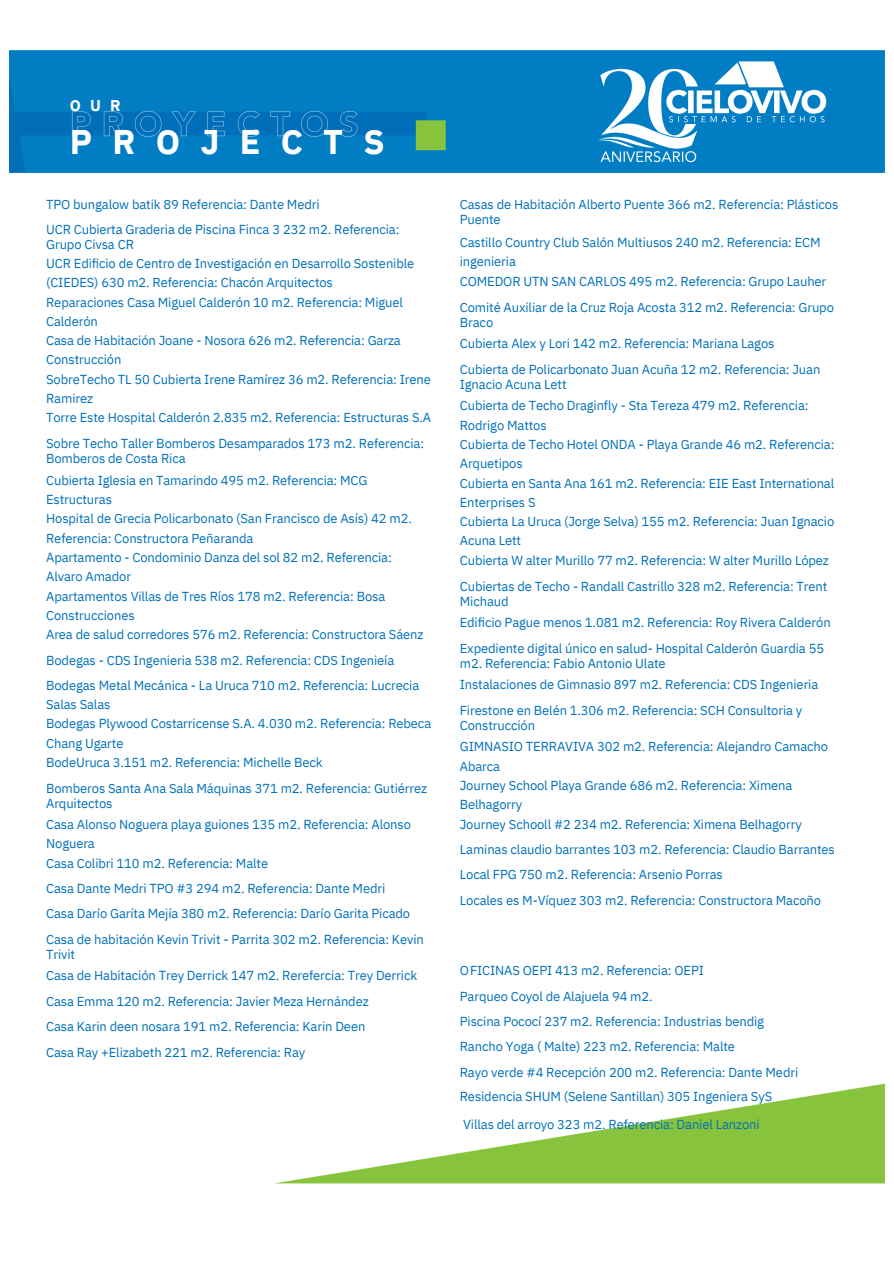
<style>
.page{position:relative;width:894px;height:1263px;background:#fff}
.page>*{position:absolute;margin:0;border:0;box-sizing:border-box;transform-origin:0 0}
.t1{font:700 34.2px "IBM Plex Sans";letter-spacing:.59em;color:#fff}
.t2{font:700 15.6px "IBM Plex Sans";color:#fff}
.t3{font:13.05px/24.8px "IBM Plex Sans";letter-spacing:-.01em;color:#0070b9}
</style>
<div class="page">
<img style="left:9px;top:51px;width:875px;height:1133px">
<p class="t2" style="left:70px;top:95px;width:52px">OUR</p>
<p class="t1" style="left:70px;top:119px;width:316px">PROJECTS</p>
<p class="t3" style="left:46px;top:192px;width:355px">TPO bungalow batik 89 Referencia: Dante Medri<br>UCR Cubierta Graderia de Piscina Finca 3 232 m2. Referencia:</p>
<p class="t3" style="left:46px;top:231px;width:89px">Grupo Civsa CR</p>
<p class="t3" style="left:46px;top:251px;width:369px">UCR Edificio de Centro de Investigación en Desarrollo Sostenible</p>
<p class="t3" style="left:46px;top:270px;width:288px">(CIEDES) 630 m2. Referencia: Chacón Arquitectos</p>
<p class="t3" style="left:46px;top:289px;width:358px">Reparaciones Casa Miguel Calderón 10 m2. Referencia: Miguel</p>
<p class="t3" style="left:46px;top:309px;width:53px">Calderón</p>
<p class="t3" style="left:46px;top:328px;width:356px">Casa de Habitación Joane - Nosora 626 m2. Referencia: Garza</p>
<p class="t3" style="left:46px;top:347px;width:77px">Construcción</p>
<p class="t3" style="left:46px;top:366px;width:386px">SobreTecho TL 50 Cubierta Irene Ramírez 36 m2. Referencia: Irene</p>
<p class="t3" style="left:46px;top:386px;width:48px">Ramirez</p>
<p class="t3" style="left:46px;top:405px;width:386px">Torre Este Hospital Calderón 2.835 m2. Referencia: Estructuras S.A</p>
<p class="t3" style="left:46px;top:431px;width:379px">Sobre Techo Taller Bomberos Desamparados 173 m2. Referencia:</p>
<p class="t3" style="left:46px;top:446px;width:141px">Bomberos de Costa Rica</p>
<p class="t3" style="left:46px;top:467px;width:323px">Cubierta Iglesia en Tamarindo 495 m2. Referencia: MCG</p>
<p class="t3" style="left:46px;top:487px;width:67px">Estructuras</p>
<p class="t3" style="left:46px;top:506px;width:367px">Hospital de Grecia Policarbonato (San Francisco de Asís) 42 m2.</p>
<p class="t3" style="left:46px;top:525px;width:209px">Referencia: Constructora Peñaranda</p>
<p class="t3" style="left:46px;top:545px;width:347px">Apartamento - Condominio Danza del sol 82 m2. Referencia:</p>
<p class="t3" style="left:46px;top:564px;width:86px">Alvaro Amador</p>
<p class="t3" style="left:46px;top:583px;width:340px">Apartamentos Villas de Tres Ríos 178 m2. Referencia: Bosa</p>
<p class="t3" style="left:46px;top:603px;width:90px">Construcciones</p>
<p class="t3" style="left:46px;top:622px;width:379px">Area de salud corredores 576 m2. Referencia: Constructora Sáenz</p>
<p class="t3" style="left:46px;top:648px;width:349px">Bodegas - CDS Ingenieria 538 m2. Referencia: CDS Ingenieía</p>
<p class="t3" style="left:46px;top:672px;width:374px">Bodegas Metal Mecánica - La Uruca 710 m2. Referencia: Lucrecia</p>
<p class="t3" style="left:46px;top:692px;width:66px">Salas Salas</p>
<p class="t3" style="left:46px;top:711px;width:386px">Bodegas Plywood Costarricense S.A. 4.030 m2. Referencia: Rebeca</p>
<p class="t3" style="left:46px;top:730px;width:79px">Chang Ugarte</p>
<p class="t3" style="left:46px;top:750px;width:278px">BodeUruca 3.151 m2. Referencia: Michelle Beck</p>
<p class="t3" style="left:46px;top:775px;width:382px">Bomberos Santa Ana Sala Máquinas 371 m2. Referencia: Gutiérrez</p>
<p class="t3" style="left:46px;top:790px;width:68px">Arquitectos</p>
<p class="t3" style="left:46px;top:812px;width:366px">Casa Alonso Noguera playa guiones 135 m2. Referencia: Alonso</p>
<p class="t3" style="left:46px;top:831px;width:50px">Noguera</p>
<p class="t3" style="left:46px;top:850px;width:223px">Casa Colibri 110 m2. Referencia: Malte</p>
<p class="t3" style="left:46px;top:876px;width:340px">Casa Dante Medri TPO #3 294 m2. Referencia: Dante Medri</p>
<p class="t3" style="left:46px;top:901px;width:365px">Casa Darío Garíta Mejía 380 m2. Referencia: Darío Garita Picado</p>
<p class="t3" style="left:46px;top:927px;width:379px">Casa de habitación Kevin Trivit - Parrita 302 m2. Referencia: Kevin</p>
<p class="t3" style="left:46px;top:942px;width:31px">Trivit</p>
<p class="t3" style="left:46px;top:963px;width:372px">Casa de Habitación Trey Derrick 147 m2. Rerefercia: Trey Derrick</p>
<p class="t3" style="left:46px;top:989px;width:324px">Casa Emma 120 m2. Referencia: Javier Meza Hernández</p>
<p class="t3" style="left:46px;top:1013px;width:320px">Casa Karin deen nosara 191 m2. Referencia: Karin Deen</p>
<p class="t3" style="left:46px;top:1039px;width:261px">Casa Ray +Elizabeth 221 m2. Referencia: Ray</p>
<p class="t3" style="left:459px;top:196px;width:380px;line-height:15px">Casas de Habitación Alberto Puente 366 m2. Referencia: Plásticos<br>Puente</p>
<p class="t3" style="left:459px;top:230px;width:362px">Castillo Country Club Salón Multiusos 240 m2. Referencia: ECM</p>
<p class="t3" style="left:459px;top:249px;width:58px">ingenieria</p>
<p class="t3" style="left:459px;top:268px;width:368px">COMEDOR UTN SAN CARLOS 495 m2. Referencia: Grupo Lauher</p>
<p class="t3" style="left:459px;top:294px;width:375px">Comité Auxiliar de la Cruz Roja Acosta 312 m2. Referencia: Grupo</p>
<p class="t3" style="left:459px;top:309px;width:35px">Braco</p>
<p class="t3" style="left:459px;top:331px;width:316px">Cubierta Alex y Lori 142 m2. Referencia: Mariana Lagos</p>
<p class="t3" style="left:459px;top:356px;width:362px">Cubierta de Policarbonato Juan Acuña 12 m2. Referencia: Juan</p>
<p class="t3" style="left:459px;top:371px;width:108px">Ignacio Acuna Lett</p>
<p class="t3" style="left:459px;top:393px;width:350px">Cubierta de Techo Draginfly - Sta Tereza 479 m2. Referencia:</p>
<p class="t3" style="left:459px;top:412px;width:88px">Rodrigo Mattos</p>
<p class="t3" style="left:459px;top:432px;width:376px">Cubierta de Techo Hotel ONDA - Playa Grande 46 m2. Referencia:</p>
<p class="t3" style="left:459px;top:451px;width:64px">Arquetipos</p>
<p class="t3" style="left:459px;top:470px;width:376px">Cubierta en Santa Ana 161 m2. Referencia: EIE East International</p>
<p class="t3" style="left:459px;top:489px;width:77px">Enterprises S</p>
<p class="t3" style="left:459px;top:509px;width:376px">Cubierta La Uruca (Jorge Selva) 155 m2. Referencia: Juan Ignacio</p>
<p class="t3" style="left:459px;top:528px;width:63px">Acuna Lett</p>
<p class="t3" style="left:459px;top:547px;width:370px">Cubierta W alter Murillo 77 m2. Referencia: W alter Murillo López</p>
<p class="t3" style="left:459px;top:573px;width:369px">Cubiertas de Techo - Randall Castrillo 328 m2. Referencia: Trent</p>
<p class="t3" style="left:459px;top:588px;width:50px">Michaud</p>
<p class="t3" style="left:459px;top:610px;width:372px">Edificio Pague menos 1.081 m2. Referencia: Roy Rivera Calderón</p>
<p class="t3" style="left:459px;top:635px;width:366px">Expediente digital único en salud- Hospital Calderón Guardia 55</p>
<p class="t3" style="left:459px;top:650px;width:207px">m2. Referencia: Fabio Antonio Ulate</p>
<p class="t3" style="left:459px;top:672px;width:360px">Instalaciones de Gimnasio 897 m2. Referencia: CDS Ingenieria</p>
<p class="t3" style="left:459px;top:698px;width:344px">Firestone en Belén 1.306 m2. Referencia: SCH Consultoria y</p>
<p class="t3" style="left:459px;top:713px;width:77px">Construcción</p>
<p class="t3" style="left:459px;top:734px;width:370px">GIMNASIO TERRAVIVA 302 m2. Referencia: Alejandro Camacho</p>
<p class="t3" style="left:459px;top:753px;width:42px">Abarca</p>
<p class="t3" style="left:459px;top:773px;width:334px">Journey School Playa Grande 686 m2. Referencia: Ximena</p>
<p class="t3" style="left:459px;top:792px;width:64px">Belhagorry</p>
<p class="t3" style="left:459px;top:811px;width:343px">Journey Schooll #2 234 m2. Referencia: Ximena Belhagorry</p>
<p class="t3" style="left:459px;top:837px;width:376px">Laminas claudio barrantes 103 m2. Referencia: Claudio Barrantes</p>
<p class="t3" style="left:459px;top:862px;width:264px">Local FPG 750 m2. Referencia: Arsenio Porras</p>
<p class="t3" style="left:459px;top:888px;width:363px">Locales es M-Víquez 303 m2. Referencia: Constructora Macoño</p>
<p class="t3" style="left:459px;top:958px;width:245px">OFICINAS OEPI 413 m2. Referencia: OEPI</p>
<p class="t3" style="left:459px;top:983px;width:194px">Parqueo Coyol de Alajuela 94 m2.</p>
<p class="t3" style="left:459px;top:1009px;width:306px">Piscina Pococí 237 m2. Referencia: Industrias bendig</p>
<p class="t3" style="left:459px;top:1034px;width:276px">Rancho Yoga ( Malte) 223 m2. Referencia: Malte</p>
<p class="t3" style="left:459px;top:1059px;width:340px">Rayo verde #4 Recepción 200 m2. Referencia: Dante Medri</p>
<p class="t3" style="left:459px;top:1084px;width:314px">Residencia SHUM (Selene Santillan) 305 Ingeniera SyS</p>
<p class="t3" style="left:463px;top:1112px;width:298px">Villas del arroyo 323 m2. Referencia: Daniel Lanzoni</p>
</div>
